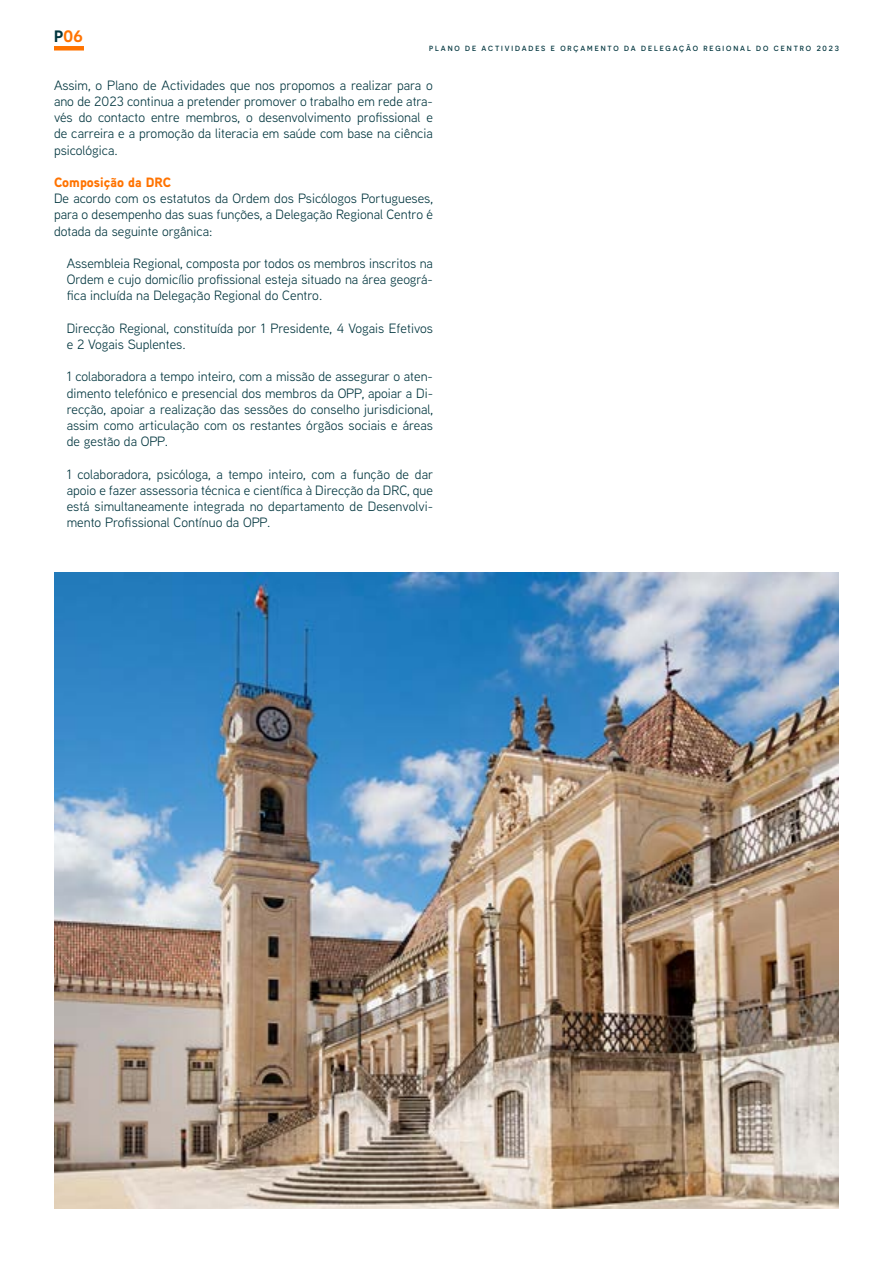
<style>
.page{position:relative;width:893px;height:1263px;background:#fff}
.page>*{position:absolute;margin:0;border:0;box-sizing:border-box;transform-origin:0 0}
.t1{font:600 16.5px "Novecentosans";color:#ff7300}
.t2{font:13.5px/16.2px "Aaux Next";color:#00353e;text-align:justify}
.t3{font:900 13.5px "Aaux Next";color:#ff7300}
.t4{font:500 7.5px "Novecentosans";letter-spacing:.25em;color:#00353e}
.s1{color:#00353e}
</style>
<div class="page">
<div style="left:54px;top:46px;width:30px;height:5px;background:#ff7300"></div>
<img style="left:54px;top:572px;width:785px;height:637px">
<p class="t1" style="left:54px;top:26px;width:30px"><span class="s1">P</span>06</p>
<p class="t4" style="left:429px;top:44px;width:411px">PLANO DE ACTIVIDADES E ORÇAMENTO DA DELEGAÇÃO REGIONAL DO CENTRO 2023</p>
<p class="t2" style="left:54px;top:77px;width:380px">Assim, o Plano de Actividades que nos propomos a realizar para o ano de 2023 continua a pretender promover o trabalho em rede atra&shy;vés do contacto entre membros, o desenvolvimento profissional e de carreira e a promoção da literacia em saúde com base na ciência psicológica.</p>
<p class="t3" style="left:54px;top:173px;width:119px">Composição da DRC</p>
<p class="t2" style="left:54px;top:190px;width:380px">De acordo com os estatutos da Ordem dos Psicólogos Portugueses, para o desempenho das suas funções, a Delegação Regional Centro é dotada da seguinte orgânica:</p>
<p class="t2" style="left:67px;top:255px;width:368px">Assembleia Regional, composta por todos os membros inscritos na Ordem e cujo domicílio profissional esteja situado na área geográ&shy;fica incluída na Delegação Regional do Centro.</p>
<p class="t2" style="left:67px;top:320px;width:368px">Direcção Regional, constituída por 1 Presidente, 4 Vogais Efetivos e 2 Vogais Suplentes.</p>
<p class="t2" style="left:67px;top:368px;width:368px">1 colaboradora a tempo inteiro, com a missão de assegurar o aten&shy;dimento telefónico e presencial dos membros da OPP, apoiar a Di&shy;recção, apoiar a realização das sessões do conselho jurisdicional, assim como articulação com os restantes órgãos sociais e áreas de gestão da OPP.</p>
<p class="t2" style="left:67px;top:465px;width:368px">1 colaboradora, psicóloga, a tempo inteiro, com a função de dar apoio e fazer assessoria técnica e científica à Direcção da DRC, que está simultaneamente integrada no departamento de Desenvolvi&shy;mento Profissional Contínuo da OPP.</p>
</div>
